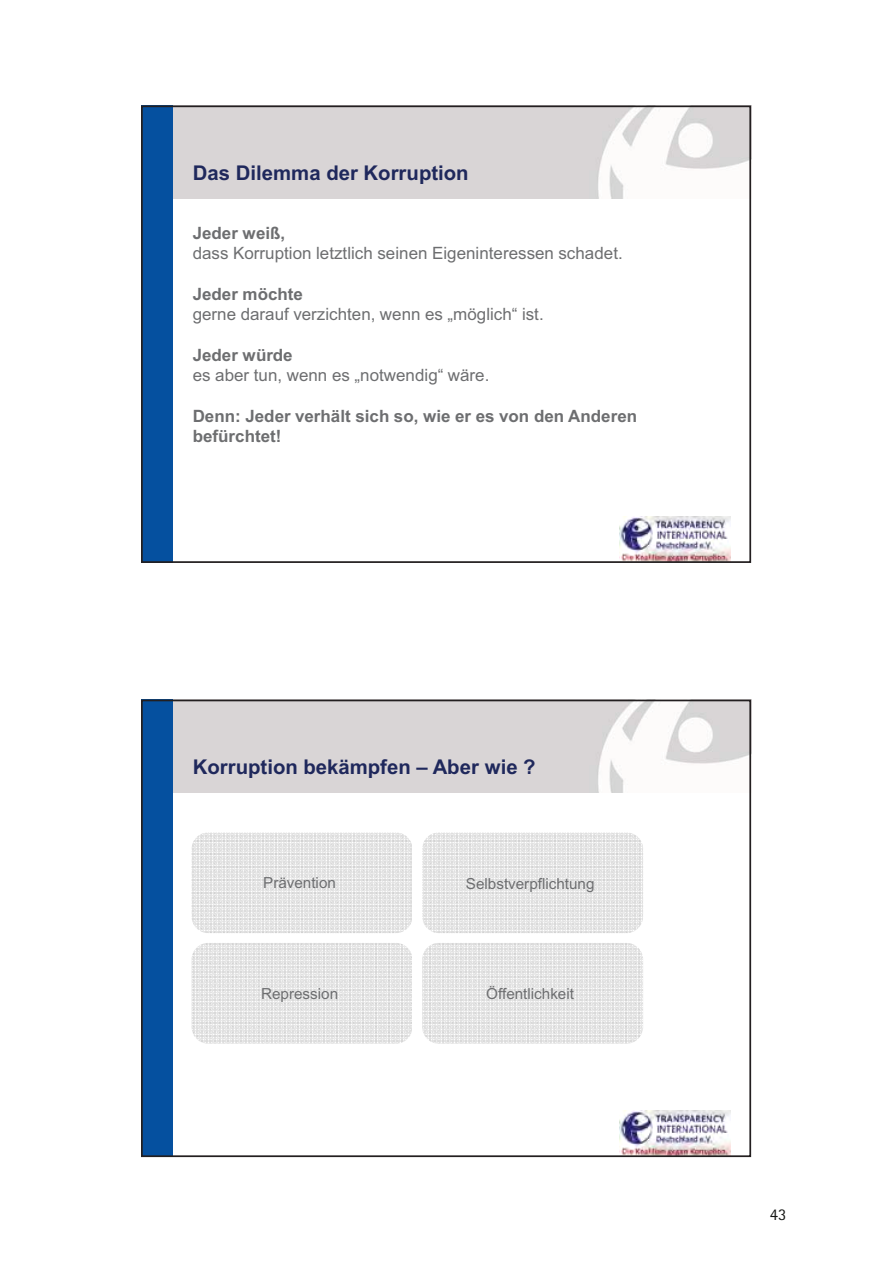
<style>
.page{position:relative;width:893px;height:1263px;background:#fff}
.page>*{position:absolute;margin:0;border:0;box-sizing:border-box;transform-origin:0 0}
.t1{font:700 20.4px "Arial";color:#1f285c}
.t2{font:16.95px "Arial";color:#6d6e70}
.t3{font:700 16.95px/20.4px "Arial";color:#6d6e70}
.t4{font:16.5px "Rotis Sans Serif";color:#151614}
.t5{font:15.3px "Arial";color:#6d6e70}
</style>
<div class="page">
<img style="left:172px;top:106px;width:580px;height:93px">
<div style="left:141px;top:106px;width:31px;height:457px;background:#05509f"></div>
<img style="left:619px;top:516px;width:111px;height:44px">
<div style="left:141px;top:105px;width:610px;height:458px;border:2px solid #231f20"></div>
<img style="left:172px;top:700px;width:580px;height:93px">
<div style="left:141px;top:700px;width:31px;height:457px;background:#05509f"></div>
<img style="left:619px;top:1110px;width:111px;height:44px">
<img style="left:191px;top:832px;width:221px;height:101px;border-radius:17px">
<img style="left:422px;top:832px;width:221px;height:101px;border-radius:17px">
<img style="left:191px;top:943px;width:221px;height:101px;border-radius:17px">
<img style="left:422px;top:943px;width:221px;height:101px;border-radius:17px">
<div style="left:141px;top:700px;width:610px;height:457px;border:2px solid #231f20"></div>
<p class="t1" style="left:193px;top:165px;width:277px">Das Dilemma der Korruption</p>
<p class="t3" style="left:193px;top:225px;width:94px">Jeder weiß,</p>
<p class="t2" style="left:193px;top:247px;width:431px">dass Korruption letztlich seinen Eigeninteressen schadet.</p>
<p class="t3" style="left:193px;top:286px;width:112px">Jeder möchte</p>
<p class="t2" style="left:193px;top:308px;width:352px">gerne darauf verzichten, wenn es „möglich“ ist.</p>
<p class="t3" style="left:193px;top:347px;width:102px">Jeder würde</p>
<p class="t2" style="left:193px;top:369px;width:298px">es aber tun, wenn es „notwendig“ wäre.</p>
<p class="t3" style="left:193px;top:408px;width:446px">Denn: Jeder verhält sich so, wie er es von den Anderen befürchtet!</p>
<p class="t1" style="left:193px;top:759px;width:344px">Korruption bekämpfen – Aber wie ?</p>
<p class="t5" style="left:263px;top:877px;width:74px">Prävention</p>
<p class="t5" style="left:466px;top:878px;width:130px">Selbstverpflichtung</p>
<p class="t5" style="left:261px;top:988px;width:78px">Repression</p>
<p class="t5" style="left:486px;top:988px;width:89px">Öffentlichkeit</p>
<p class="t4" style="left:770px;top:1208px;width:18px">43</p>
</div>
